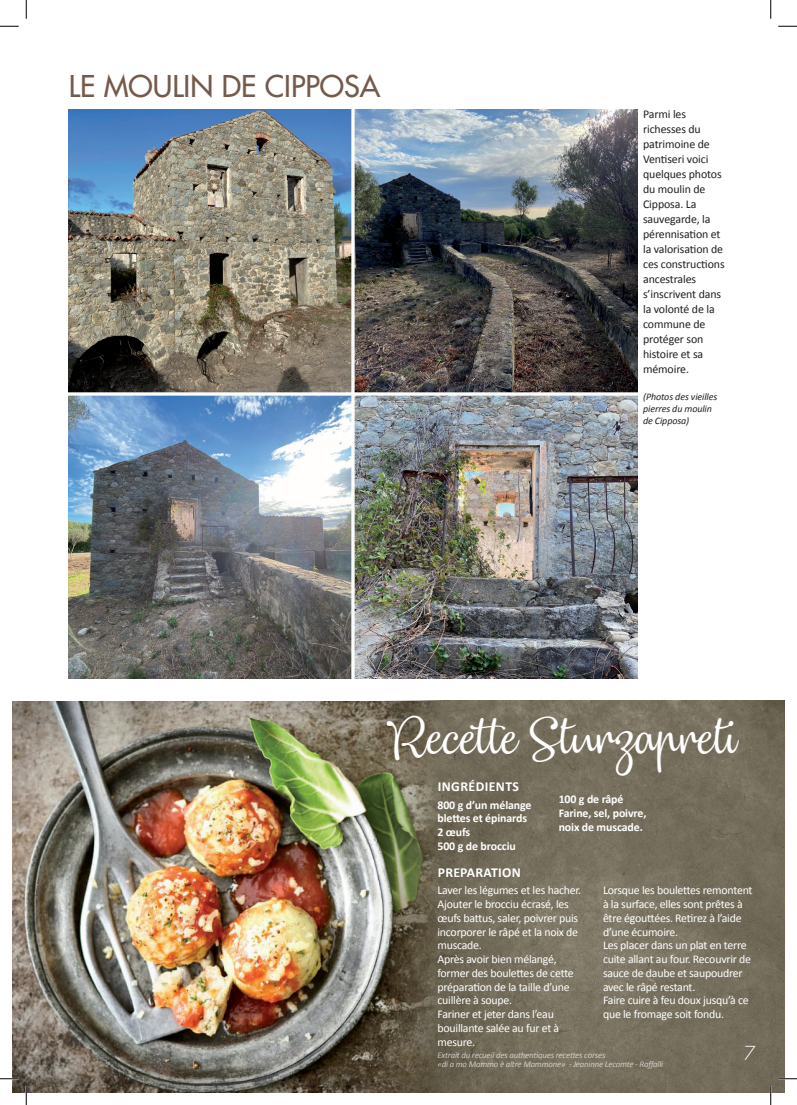
<style>
.page{position:relative;width:797px;height:1105px;background:#fff}
.page>*{position:absolute;margin:0;border:0;box-sizing:border-box;transform-origin:0 0}
.t1{font:49.25px "Dulcelin";color:#fff}
.t2{font:29.25px "Futura";color:#755a4b}
.t3{font:300 18.75px "Futura";color:#fff}
.t4{font:700 13.75px "Calibri";letter-spacing:.03em;color:#fff}
.t5{font:11.88px/13.8px "Calibri";letter-spacing:-.02em;color:#fff}
.t6{font:11.88px/15px "Calibri";letter-spacing:-.01em;color:#231f20}
.t7{font:700 11.88px/13.8px "Calibri";letter-spacing:-.01em;color:#fff}
.t8{font:italic 10px/12px "Calibri";letter-spacing:-.01em;color:#231f20}
.t9{font:italic 8.75px "Calibri";letter-spacing:-.02em;color:#fff}
</style>
<div class="page">
<img style="left:12px;top:701px;width:351px;height:392px">
<img style="left:363px;top:700px;width:422px;height:393px">
<img style="left:69px;top:109px;width:569px;height:569px">
<svg style="left:0;top:25px;width:19px;height:2px"></svg>
<svg style="left:778px;top:25px;width:19px;height:2px"></svg>
<svg style="left:0;top:1078px;width:19px;height:1px"></svg>
<svg style="left:778px;top:1078px;width:19px;height:1px"></svg>
<svg style="left:25px;top:0;width:2px;height:19px"></svg>
<svg style="left:25px;top:1086px;width:2px;height:19px"></svg>
<svg style="left:770px;top:0;width:1px;height:19px"></svg>
<svg style="left:770px;top:1086px;width:1px;height:19px"></svg>
<h2 class="t2" style="left:69px;top:67px;width:309px">LE MOULIN DE CIPPOSA</h2>
<p class="t6" style="left:643px;top:107px;width:83px">Parmi les richesses du patrimoine de<br>Ventiseri voici quelques photos du moulin de<br>Cipposa. La sauvegarde, la pérennisation et la valorisation de ces constructions ancestrales s’inscrivent dans la volonté de la commune de protéger son histoire et sa mémoire.</p>
<p class="t8" style="left:643px;top:391px;width:76px">(Photos des vieilles pierres du moulin de Cipposa)</p>
<h1 class="t1" style="left:391px;top:706px;width:349px">Recette Sturzapreti</h1>
<p class="t4" style="left:438px;top:778px;width:83px">Ingrédients</p>
<p class="t7" style="left:437px;top:797px;width:95px">800 g d’un mélange blettes et épinards<br>2 œufs<br>500 g de brocciu</p>
<p class="t7" style="left:558px;top:792px;width:89px">100 g de râpé<br>Farine, sel, poivre, noix de muscade.</p>
<p class="t4" style="left:438px;top:864px;width:9px">PREPARATION</p>
<p class="t5" style="left:437px;top:883px;width:145px">Laver les légumes et les hacher.<br>Ajouter le brocciu écrasé, les œufs battus, saler, poivrer puis incorporer le râpé et la noix de muscade.<br>Après avoir bien mélangé, former des boulettes de cette préparation de la taille d’une cuillère à soupe.<br>Fariner et jeter dans l’eau bouillante salée au fur et à mesure.</p>
<p class="t5" style="left:603px;top:883px;width:151px">Lorsque les boulettes remontent à la surface, elles sont prêtes à être égouttées. Retirez à l’aide d’une écumoire.<br>Les placer dans un plat en terre cuite allant au four. Recouvrir de sauce de daube et saupoudrer avec le râpé restant.<br>Faire cuire à feu doux jusqu’à ce que le fromage soit fondu.</p>
<p class="t9" style="left:437px;top:1049px;width:169px">Extrait du recueil des authentiques recettes corses</p>
<h3 class="t3" style="left:744px;top:1041px;width:13px">7</h3>
<p class="t9" style="left:437px;top:1058px;width:227px">«di a mo Mammo è altre Mammone» - Jeaninne Lecomte - Raffalli</p>
</div>
